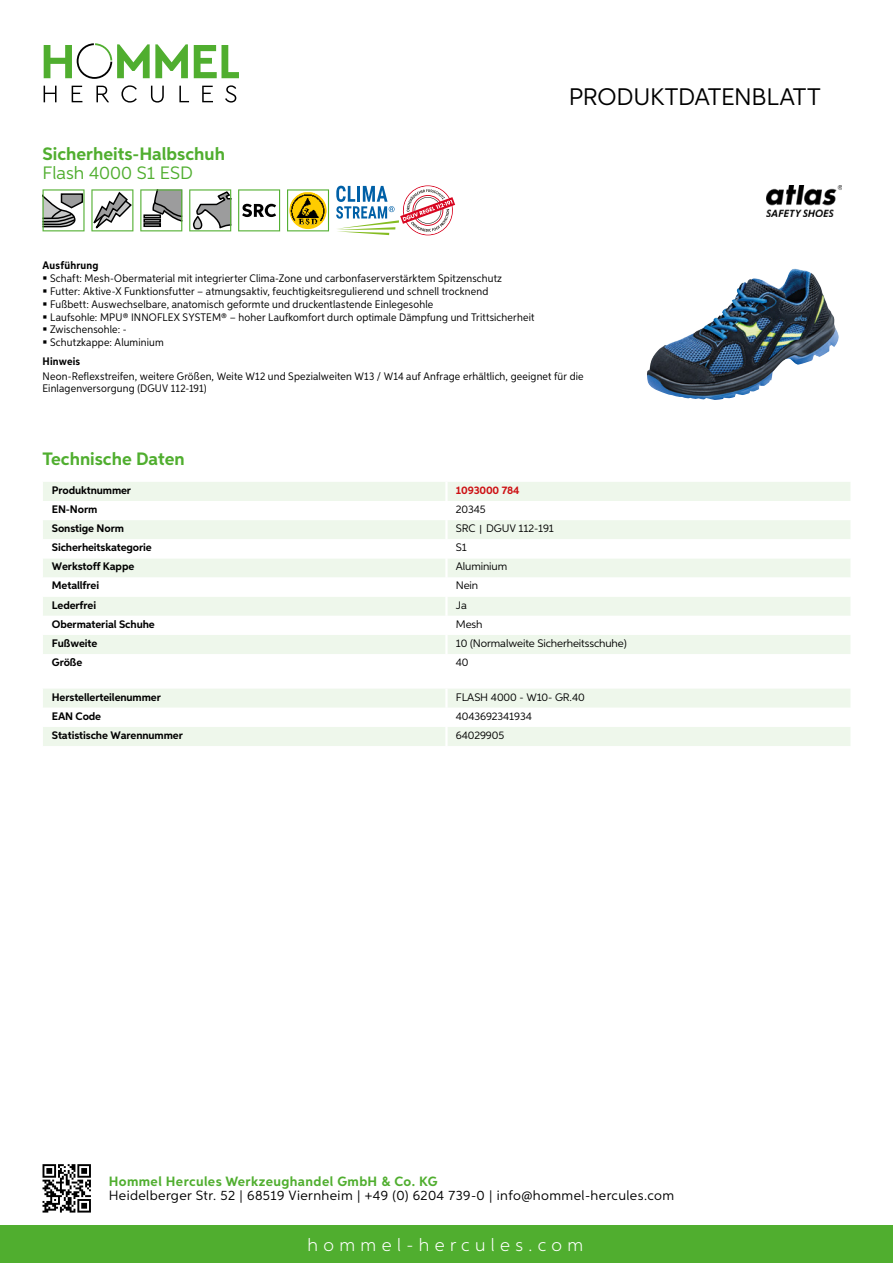
<style>
.page{position:relative;width:893px;height:1263px;background:#fff}
.page>*{position:absolute;margin:0;border:0;box-sizing:border-box;transform-origin:0 0}
.t1{font:24px "Aspira";letter-spacing:-.01em;color:#000}
.t2{font:700 18px "Aspira";color:#50ae2f}
.t3{font:300 18px "Aspira";letter-spacing:.3em;color:#fff}
.t4{font:18px "Aspira";color:#50ae2f}
.t5{font:13.5px "Aspira";letter-spacing:.03em;color:#000}
.t6{font:700 13.5px "Aspira";letter-spacing:.03em;color:#50ae2f}
.t7{font:10.95px/12.8px "Aspira Nar";letter-spacing:.015em;color:#000}
.t8{font:700 10.95px "Aspira";letter-spacing:-.01em;color:#000}
.t9{font:10.95px "Aspira";letter-spacing:-.01em;color:#000}
.t10{font:700 10.95px "Aspira Nar";letter-spacing:.02em;color:#000}
.t11{font:700 10.95px "Aspira";letter-spacing:-.01em;color:#cd1013}
.s1{font-family:"Wuerth Global";font-size:10.5px}
</style>
<div class="page">
<div style="left:0;top:1226px;width:893px;height:37px;background:#50ae2f"></div>
<svg style="left:43px;top:1164px;width:48px;height:48px"></svg>
<svg style="left:194px;top:45px;width:45px;height:33px"></svg>
<svg style="left:44px;top:43px;width:144px;height:36px"></svg>
<svg style="left:44px;top:86px;width:13px;height:16px"></svg>
<svg style="left:72px;top:86px;width:10px;height:16px"></svg>
<svg style="left:96px;top:86px;width:13px;height:16px"></svg>
<svg style="left:121px;top:85px;width:16px;height:18px"></svg>
<svg style="left:151px;top:86px;width:13px;height:17px"></svg>
<svg style="left:179px;top:86px;width:10px;height:16px"></svg>
<svg style="left:202px;top:86px;width:11px;height:16px"></svg>
<svg style="left:225px;top:85px;width:11px;height:18px"></svg>
<div style="left:43px;top:482px;width:807px;height:19px;background:#eef7eb"></div>
<svg style="left:43px;top:520px;width:807px;height:134px;fill:#eef7eb"></svg>
<hr style="left:445px;top:482px;width:3px;height:19px;background:#fff">
<hr style="left:445px;top:520px;width:3px;height:19px;background:#fff">
<hr style="left:445px;top:539px;width:3px;height:19px;background:#fff">
<hr style="left:445px;top:558px;width:3px;height:19px;background:#fff">
<hr style="left:445px;top:577px;width:3px;height:20px;background:#fff">
<hr style="left:445px;top:597px;width:3px;height:19px;background:#fff">
<hr style="left:445px;top:616px;width:3px;height:19px;background:#fff">
<hr style="left:445px;top:635px;width:3px;height:19px;background:#fff">
<svg style="left:43px;top:689px;width:807px;height:57px"></svg>
<hr style="left:445px;top:727px;width:3px;height:19px;background:#fff">
<svg style="left:43px;top:189px;width:90px;height:42px"></svg>
<svg style="left:140px;top:189px;width:42px;height:42px"></svg>
<svg style="left:189px;top:189px;width:42px;height:42px"></svg>
<svg style="left:238px;top:189px;width:42px;height:42px"></svg>
<svg style="left:287px;top:189px;width:42px;height:42px"></svg>
<svg style="left:336px;top:185px;width:119px;height:50px"></svg>
<img style="left:647px;top:269px;width:192px;height:131px">
<img style="left:766px;top:185px;width:76px;height:32px">
<h2 class="t2" style="left:43px;top:142px;width:184px">Sicherheits-Halbschuh</h2>
<h2 class="t4" style="left:43px;top:162px;width:149px">Flash 4000 S1 ESD</h2>
<h1 class="t1" style="left:569px;top:82px;width:253px">Produktdatenblatt</h1>
<p class="t10" style="left:43px;top:259px;width:58px">Ausführung</p>
<p class="t7" style="left:50px;top:272px;width:486px">Schaft: Mesh-Obermaterial mit integrierter Clima-Zone und carbonfaserverstärktem Spitzenschutz Futter: Aktive-X Funktionsfutter – atmungsaktiv, feuchtigkeitsregulierend und schnell trocknend<br>Fußbett: Auswechselbare, anatomisch geformte und druckentlastende Einlegesohle<br>Laufsohle: MPU® INNOFLEX SYSTEM® – hoher Laufkomfort durch optimale Dämpfung und Trittsicherheit Zwischensohle: -<br>Schutzkappe: Aluminium</p>
<p class="t10" style="left:43px;top:355px;width:39px">Hinweis</p>
<p class="t7" style="left:43px;top:370px;width:543px;line-height:12px">Neon-Reflexstreifen, weitere Größen, Weite W12 und Spezialweiten W13 / W14 auf Anfrage erhältlich, geeignet für die<br>Einlagenversorgung (DGUV 112-191)</p>
<h2 class="t2" style="left:43px;top:448px;width:144px">Technische Daten</h2>
<p class="t8" style="left:52px;top:483px;width:81px">Produktnummer</p>
<p class="t11" style="left:456px;top:483px;width:65px">1093000 784</p>
<p class="t8" style="left:52px;top:502px;width:47px">EN-Norm</p>
<p class="t9" style="left:456px;top:502px;width:31px">20345</p>
<p class="t8" style="left:52px;top:521px;width:74px">Sonstige Norm</p>
<p class="t9" style="left:456px;top:522px;width:100px">SRC <span class="s1">|</span> DGUV 112-191</p>
<p class="t8" style="left:52px;top:541px;width:101px">Sicherheitskategorie</p>
<p class="t9" style="left:456px;top:541px;width:12px">S1</p>
<p class="t8" style="left:52px;top:560px;width:84px">Werkstoff Kappe</p>
<p class="t9" style="left:456px;top:560px;width:53px">Aluminium</p>
<p class="t8" style="left:52px;top:579px;width:49px">Metallfrei</p>
<p class="t9" style="left:456px;top:579px;width:24px">Nein</p>
<p class="t8" style="left:52px;top:598px;width:46px">Lederfrei</p>
<p class="t9" style="left:456px;top:598px;width:13px">Ja</p>
<p class="t8" style="left:52px;top:617px;width:104px">Obermaterial Schuhe</p>
<p class="t9" style="left:456px;top:617px;width:28px">Mesh</p>
<p class="t8" style="left:52px;top:636px;width:47px">Fußweite</p>
<p class="t9" style="left:456px;top:636px;width:172px">10 (N ormalweite Sicherheitsschuhe)</p>
<p class="t8" style="left:52px;top:655px;width:32px">Größe</p>
<p class="t9" style="left:456px;top:655px;width:14px">40</p>
<p class="t8" style="left:52px;top:690px;width:111px">Herstellerteilenummer</p>
<p class="t9" style="left:456px;top:690px;width:130px">FLASH 4000 - W10- GR.40</p>
<p class="t8" style="left:52px;top:709px;width:51px">EAN Code</p>
<p class="t9" style="left:456px;top:709px;width:78px">4043692341934</p>
<p class="t8" style="left:52px;top:728px;width:132px">Statistische Warennummer</p>
<p class="t9" style="left:456px;top:728px;width:50px">64029905</p>
<p class="t6" style="left:109px;top:1172px;width:330px">Hommel Hercules Werkzeughandel GmbH &amp; Co. KG</p>
<p class="t5" style="left:109px;top:1187px;width:567px">Heidelberger Str. 52 | 68519 Viernheim | +49 (0) 6204 739-0 | info@hommel-hercules.com</p>
<h2 class="t3" style="left:307px;top:1234px;width:277px">hommel-hercules.com</h2>
</div>
